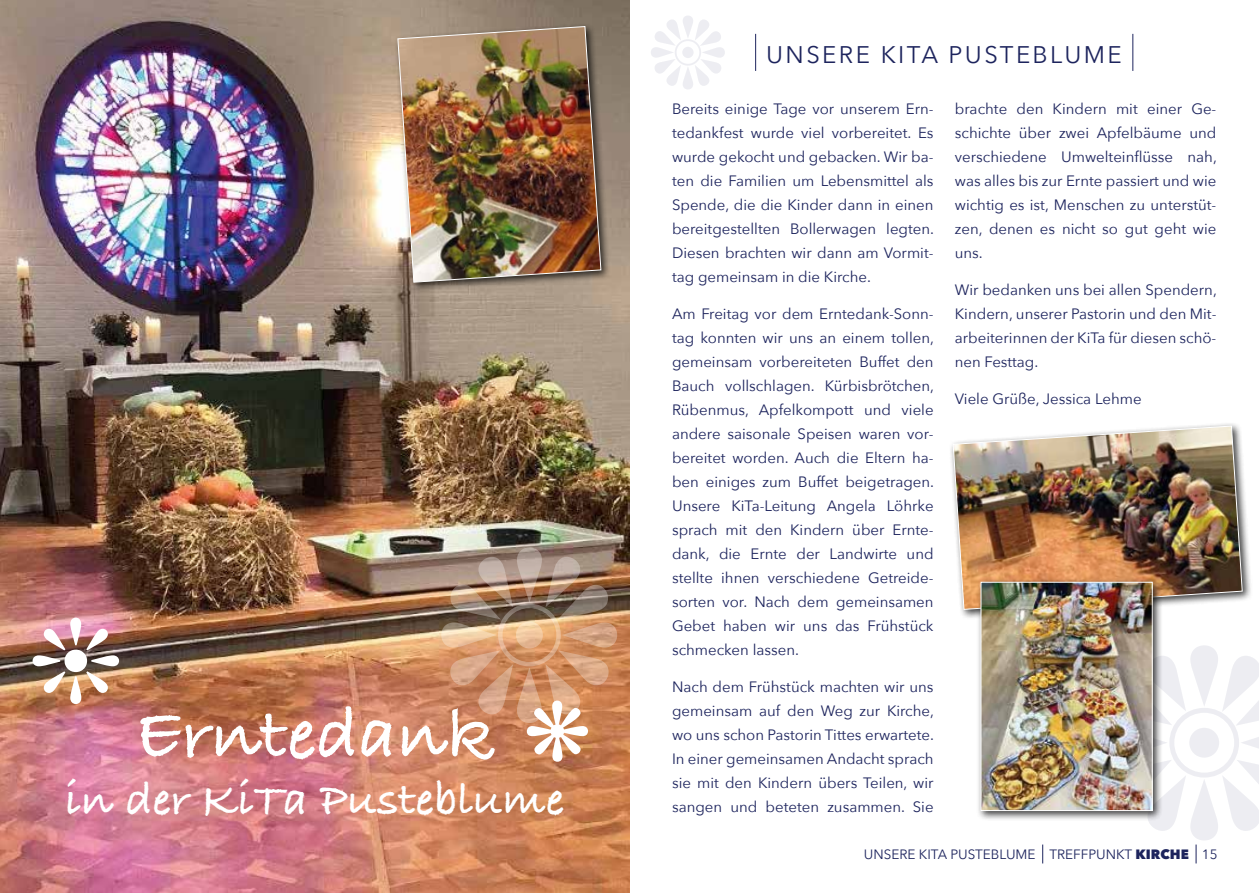
<style>
.page{position:relative;width:1259px;height:893px;background:#fff}
.page>*{position:absolute;margin:0;border:0;box-sizing:border-box;transform-origin:0 0}
.t1{font:700 75px "Bradley Hand ITCTT";color:#fff}
.t2{font:700 48px "Bradley Hand ITCTT";color:#fff}
.t3{font:24px "Avenir Next";letter-spacing:.1em;color:#1d245d}
.t4{font:15px/24px "Avenir Next";color:#1d245d;text-align:justify}
.t5{font:13.5px "Avenir Next";color:#1d245d}
.s1{font-weight:800}
</style>
<div class="page">
<hr style="left:755px;top:34px;width:1px;height:37px;background:#1d245d">
<hr style="left:1132px;top:34px;width:1px;height:37px;background:#1d245d">
<svg style="left:1042px;top:844px;width:1px;height:19px"></svg>
<svg style="left:1149px;top:645px;width:110px;height:218px"></svg>
<img style="left:0;top:0;width:629px;height:893px">
<img style="left:33px;top:618px;width:86px;height:86px">
<div style="left:394px;top:22px;width:217px;height:270px;background:#000;opacity:.75"></div>
<img style="left:397px;top:26px;width:204px;height:257px">
<img style="left:441px;top:547px;width:176px;height:215px">
<div style="left:949px;top:422px;width:303px;height:197px;background:#000;opacity:.75"></div>
<img style="left:952px;top:425px;width:291px;height:185px">
<div style="left:976px;top:577px;width:186px;height:244px;background:#000;opacity:.75"></div>
<img style="left:982px;top:584px;width:168px;height:225px">
<div style="left:980px;top:582px;width:172px;height:229px;border:1px solid #fff"></div>
<svg style="left:651px;top:16px;width:74px;height:73px"></svg>
<h1 class="t1" style="left:135px;top:677px;width:361px">Erntedank</h1>
<h2 class="t2" style="left:65px;top:763px;width:500px">in der KiTa Pusteblume</h2>
<h3 class="t3" style="left:766px;top:35px;width:357px">UNSERE KITA PUSTEBLUME</h3>
<p class="t4" style="left:672px;top:96px;width:263px">Bereits einige Tage vor unserem Ern&shy;tedankfest wurde viel vorbereitet. Es wurde gekocht und gebacken. Wir ba&shy;ten die Familien um Lebensmittel als Spende, die die Kinder dann in einen bereitgestellten Bollerwagen legten.<br>Diesen brachten wir dann am Vormit&shy;tag gemeinsam in die Kirche.</p>
<p class="t4" style="left:672px;top:301px;width:263px">Am Freitag vor dem Erntedank-Sonn&shy;tag konnten wir uns an einem tollen, gemeinsam vorbereiteten Buffet den Bauch vollschlagen. Kürbisbrötchen, Rübenmus, Apfelkompott und viele andere saisonale Speisen waren vor&shy;bereitet worden. Auch die Eltern ha&shy;ben einiges zum Buffet beigetragen.<br>Unsere KiTa-Leitung Angela Löhrke sprach mit den Kindern über Ernte&shy;dank, die Ernte der Landwirte und stellte ihnen verschiedene Getreide&shy;sorten vor. Nach dem gemeinsamen Gebet haben wir uns das Frühstück schmecken lassen.</p>
<p class="t4" style="left:672px;top:674px;width:263px">Nach dem Frühstück machten wir uns gemeinsam auf den Weg zur Kirche, wo uns schon Pastorin Tittes erwartete.<br>In einer gemeinsamen Andacht sprach sie mit den Kindern übers Teilen, wir sangen und beteten zusammen. Sie</p>
<p class="t4" style="left:955px;top:96px;width:263px">brachte den Kindern mit einer Ge&shy;schichte über zwei Apfelbäume und verschiedene Umwelteinflüsse nah, was alles bis zur Ernte passiert und wie wichtig es ist, Menschen zu unterstüt&shy;zen, denen es nicht so gut geht wie uns.</p>
<p class="t4" style="left:955px;top:277px;width:263px">Wir bedanken uns bei allen Spendern, Kindern, unserer Pastorin und den Mit&shy;arbeiterinnen der KiTa für diesen schö&shy;nen Festtag.</p>
<p class="t4" style="left:955px;top:386px;width:188px">Viele Grüße, Jessica Lehme</p>
<p class="t5" style="left:864px;top:843px;width:355px">UNSERE KITA PUSTEBLUME TREFFPUNKT <span class="s1">KIRCHE</span> 15</p>
</div>
